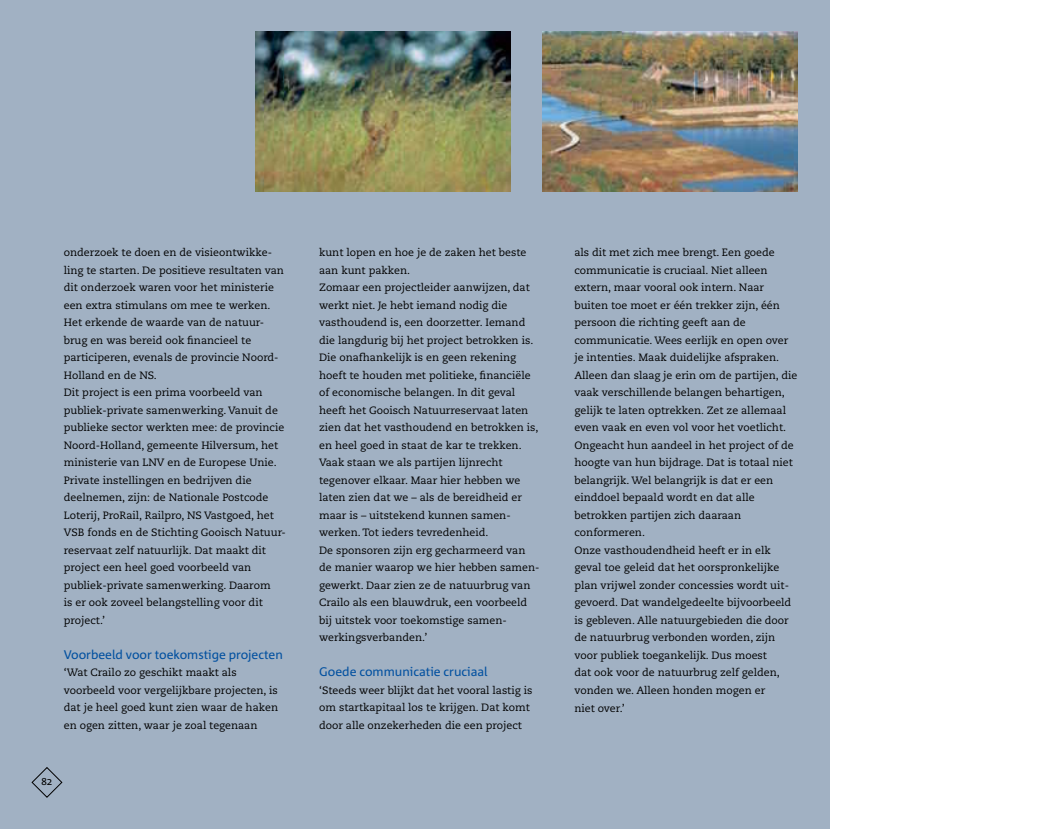
<style>
.page{position:relative;width:1052px;height:829px;background:#fff}
.page>*{position:absolute;margin:0;border:0;box-sizing:border-box;transform-origin:0 0}
.t1{font:12.5px "Agrofont Normaal";color:#0351a0}
.t2{font:10.62px/17.5px "Caecilia";color:#000}
.t3{font:10px "Agrofont Normaal";color:#000}
</style>
<div class="page">
<div style="left:0;top:0;width:829px;height:829px;background:#a1b1c3"></div>
<svg style="left:32px;top:767px;width:30px;height:30px"></svg>
<img style="left:255px;top:32px;width:255px;height:159px">
<img style="left:542px;top:32px;width:255px;height:159px">
<p class="t2" style="left:64px;top:245px;width:224px">onderzoek te doen en de visieontwikke&shy;ling te starten. De positieve resultaten van dit onderzoek waren voor het ministerie een extra stimulans om mee te werken.<br>Het erkende de waarde van de natuur&shy;brug en was bereid ook financieel te participeren, evenals de provincie Noord-Holland en de NS.<br>Dit project is een prima voorbeeld van publiek-private samenwerking. Vanuit de publieke sector werkten mee: de provincie Noord-Holland, gemeente Hilversum, het ministerie van LNV en de Europese Unie.<br>Private instellingen en bedrijven die deelnemen, zijn: de Nationale Postcode Loterij, ProRail, Railpro, NS Vastgoed, het VSB fonds en de Stichting Gooisch Natuur&shy;reservaat zelf natuurlijk. Dat maakt dit project een heel goed voorbeeld van publiek-private samenwerking. Daarom<br>is er ook zoveel belangstelling voor dit project.’</p>
<p class="t1" style="left:64px;top:650px;width:220px">Voorbeeld voor toekomstige projecten</p>
<p class="t2" style="left:64px;top:665px;width:216px">‘Wat Crailo zo geschikt maakt als voorbeeld voor vergelijkbare projecten, is dat je heel goed kunt zien waar de haken en ogen zitten, waar je zoal tegenaan</p>
<p class="t3" style="left:42px;top:778px;width:12px">82</p>
<p class="t2" style="left:319px;top:245px;width:222px">kunt lopen en hoe je de zaken het beste aan kunt pakken.<br>Zomaar een projectleider aanwijzen, dat werkt niet. Je hebt iemand nodig die vasthoudend is, een doorzetter. Iemand die langdurig bij het project betrokken is.<br>Die onafhankelijk is en geen rekening hoeft te houden met politieke, financiële of economische belangen. In dit geval heeft het Gooisch Natuurreservaat laten zien dat het vasthoudend en betrokken is, en heel goed in staat de kar te trekken.<br>Vaak staan we als partijen lijnrecht tegenover elkaar. Maar hier hebben we laten zien dat we – als de bereidheid er maar is – uitstekend kunnen samen&shy;werken. Tot ieders tevredenheid.<br>De sponsoren zijn erg gecharmeerd van de manier waarop we hier hebben samen&shy;gewerkt. Daar zien ze de natuurbrug van Crailo als een blauwdruk, een voorbeeld bij uitstek voor toekomstige samen&shy;werkingsverbanden.’</p>
<p class="t1" style="left:319px;top:667px;width:170px">Goede communicatie cruciaal</p>
<p class="t2" style="left:319px;top:682px;width:215px">‘Steeds weer blijkt dat het vooral lastig is om startkapitaal los te krijgen. Dat komt door alle onzekerheden die een project</p>
<p class="t2" style="left:574px;top:245px;width:224px">als dit met zich mee brengt. Een goede communicatie is cruciaal. Niet alleen extern, maar vooral ook intern. Naar buiten toe moet er één trekker zijn, één persoon die richting geeft aan de communicatie. Wees eerlijk en open over je intenties. Maak duidelijke afspraken.<br>Alleen dan slaag je erin om de partijen, die vaak verschillende belangen behartigen, gelijk te laten optrekken. Zet ze allemaal even vaak en even vol voor het voetlicht.<br>Ongeacht hun aandeel in het project of de hoogte van hun bijdrage. Dat is totaal niet belangrijk. Wel belangrijk is dat er een einddoel bepaald wordt en dat alle betrokken partijen zich daaraan conformeren.<br>Onze vasthoudendheid heeft er in elk geval toe geleid dat het oorspronkelijke plan vrijwel zonder concessies wordt uit&shy;gevoerd. Dat wandelgedeelte bijvoorbeeld is gebleven. Alle natuurgebieden die door de natuurbrug verbonden worden, zijn voor publiek toegankelijk. Dus moest<br>dat ook voor de natuurbrug zelf gelden, vonden we. Alleen honden mogen er<br>niet over.’</p>
</div>
